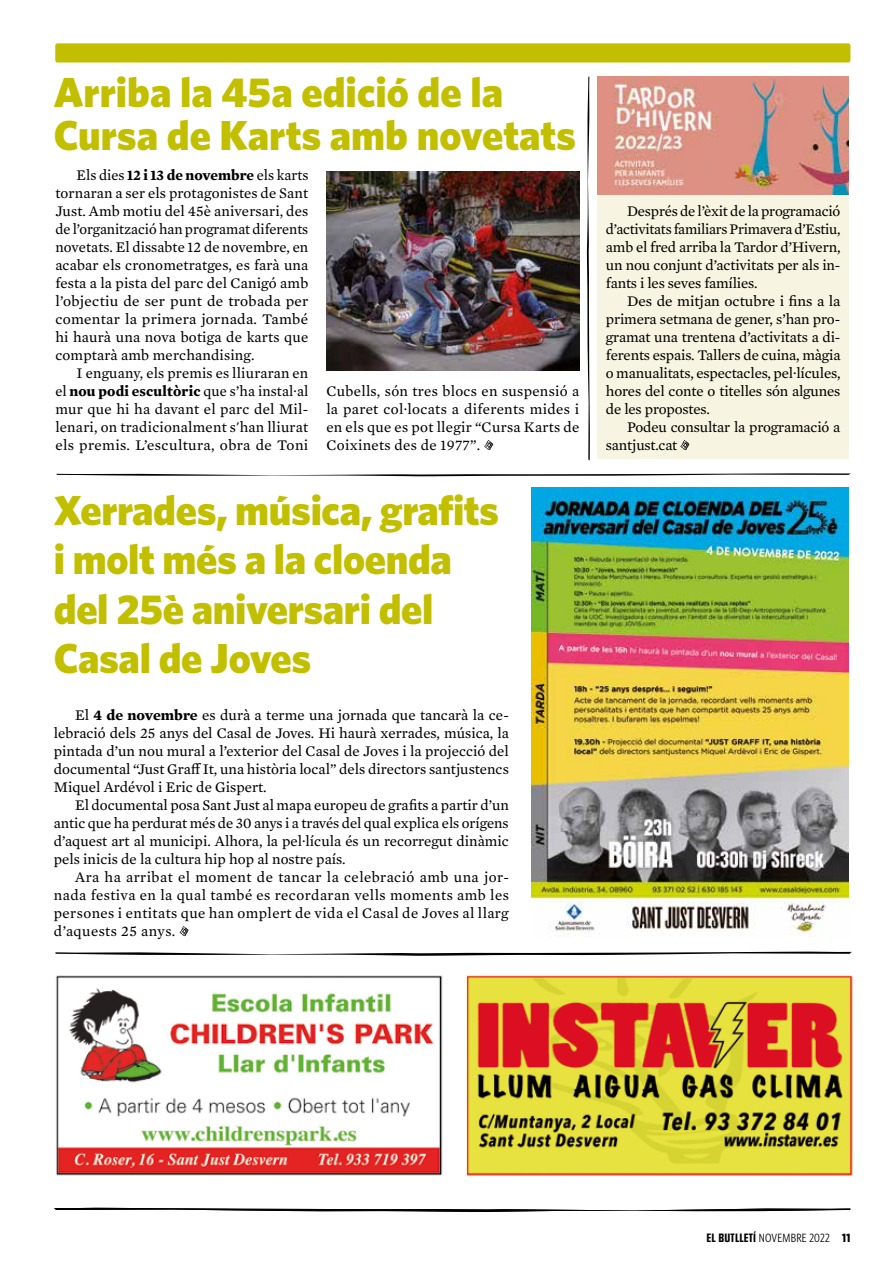
<style>
.page{position:relative;width:893px;height:1263px;background:#fff}
.page>*{position:absolute;margin:0;border:0;box-sizing:border-box;transform-origin:0 0}
.t1{font:900 42px/49.5px "Whitney";letter-spacing:-.01em;color:#c2bf01}
.t2{font:15px/18px "Mercury Text G2";letter-spacing:.005em;color:#000;text-align:justify}
.t3{font:12px "Whitney Condensed";letter-spacing:.02em;color:#000}
.s1{font-weight:700}
.s2{font-family:"Social Gothic W01";font-size:10.2px}
</style>
<div class="page">
<div style="left:55px;top:43px;width:795px;height:20px;background:#c2bf01;border-radius:2px"></div>
<svg style="left:54px;top:1207px;width:796px;height:5px"></svg>
<svg style="left:55px;top:951px;width:797px;height:5px"></svg>
<img style="left:56px;top:975px;width:797px;height:201px">
<svg style="left:484px;top:440px;width:9px;height:10px"></svg>
<svg style="left:179px;top:926px;width:10px;height:10px"></svg>
<img style="left:531px;top:488px;width:318px;height:449px">
<img style="left:326px;top:171px;width:253px;height:199px">
<div style="left:597px;top:77px;width:252px;height:382px;background:#f7f5e2"></div>
<svg style="left:680px;top:440px;width:9px;height:10px"></svg>
<svg style="left:56px;top:473px;width:795px;height:3px"></svg>
<img style="left:597px;top:77px;width:252px;height:118px">
<svg style="left:587px;top:77px;width:3px;height:383px"></svg>
<h1 class="t1" style="left:54px;top:69px;width:524px;line-height:43.5px">Arriba la 45a edició de la<br>Cursa de Karts amb novetats</h1>
<p class="t2" style="left:55px;top:165px;width:255px;text-indent:21px">Els dies <span class="s1">12 i 13 de novembre</span> els karts tornaran a ser els protagonistes de Sant Just. Amb motiu del 45è aniversari, des de l’organització han programat diferents novetats. El dissabte 12 de novembre, en acabar els cronometratges, es farà una festa a la pista del parc del Canigó amb l’objectiu de ser punt de trobada per comentar la primera jornada. També hi haurà una nova botiga de karts que comptarà amb merchandising.</p>
<p class="t2" style="left:55px;top:363px;width:255px;text-align:left;text-indent:21px">I enguany, els premis es lliuraran en el <span class="s1">nou podi escultòric</span> que s’ha instal·al mur que hi ha davant el parc del Mil· lenari, on tradicionalment s'han lliurat els premis. L’escultura, obra de Toni</p>
<p class="t2" style="left:326px;top:381px;width:255px">Cubells, són tres blocs en suspensió a la paret col·locats a diferents mides i en els que es pot llegir “Cursa Karts de Coixinets des de 1977”.</p>
<h1 class="t1" style="left:54px;top:484px;width:447px">Xerrades, música, grafits i molt més a la cloenda del 25è aniversari del<br>Casal de Joves</h1>
<p class="t2" style="left:54px;top:705px;width:456px;text-indent:21px">El <span class="s1">4 de novembre</span> es durà a terme una jornada que tancarà la ce&shy;lebració dels 25 anys del Casal de Joves. Hi haurà xerrades, música, la pintada d’un nou mural a l’exterior del Casal de Joves i la projecció del documental “Just Graff It, una història local” dels directors santjustencs Miquel Ardévol i Eric de Gispert.</p>
<p class="t2" style="left:54px;top:795px;width:457px;text-indent:21px">El documental posa Sant Just al mapa europeu de grafits a partir d’un antic que ha perdurat més de 30 anys i a través del qual explica els orígens d’aquest art al municipi. Alhora, la pel·lícula és un recorregut dinàmic pels inicis de la cultura hip hop al nostre país.</p>
<p class="t2" style="left:54px;top:867px;width:456px;text-indent:21px">Ara ha arribat el moment de tancar la celebració amb una jor&shy;nada festiva en la qual també es recordaran vells moments amb les persones i entitats que han omplert de vida el Casal de Joves al llarg d’aquests 25 anys.</p>
<p class="t2" style="left:606px;top:201px;width:236px;text-indent:21px">Després de l’èxit de la programació d’activitats familiars Primavera d’Estiu, amb el fred arriba la Tardor d’Hivern, un nou conjunt d’activitats per als in&shy;fants i les seves famílies.</p>
<p class="t2" style="left:606px;top:291px;width:236px;text-indent:21px">Des de mitjan octubre i fins a la primera setmana de gener, s’han pro&shy;gramat una trentena d’activitats a di&shy;ferents espais. Tallers de cuina, màgia o manualitats, espectacles, pel·lícules, hores del conte o titelles són algunes de les propostes.</p>
<p class="t2" style="left:606px;top:417px;width:236px;text-indent:21px">Podeu consultar la programació a santjust.cat</p>
<p class="t3" style="left:706px;top:1231px;width:145px"><span class="s2">EL BUTLLETÍ</span> NOVEMBRE 2022 <span class="s1">11</span></p>
</div>
